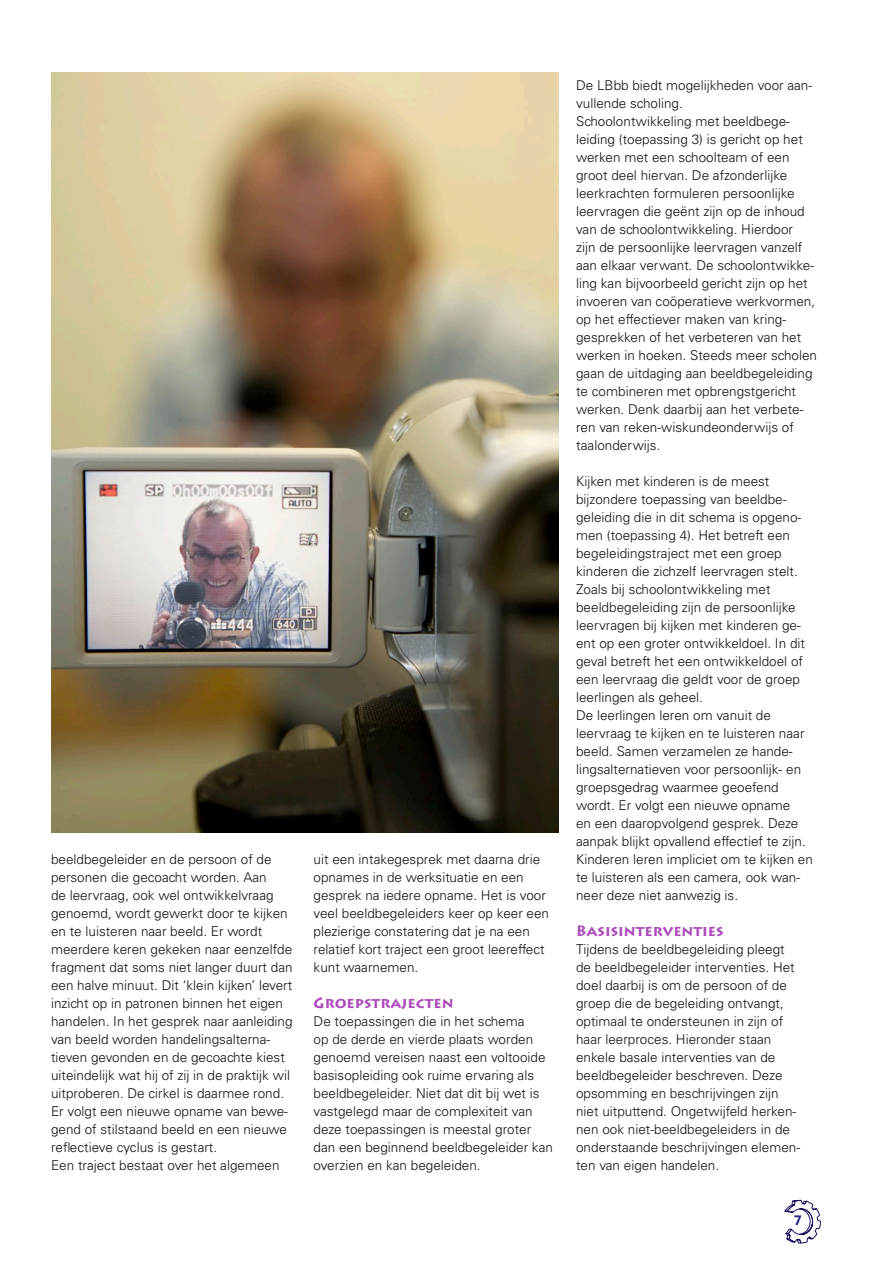
<style>
.page{position:relative;width:893px;height:1263px;background:#fff}
.page>*{position:absolute;margin:0;border:0;box-sizing:border-box;transform-origin:0 0}
.t1{font:700 15px "Lithos Pro";color:#ac4cbb}
.t2{font:300 13.5px/18px "Univers LT Std";color:#111}
.t3{font:700 13.5px "Lithos Pro";color:#282786}
</style>
<div class="page">
<svg style="left:785px;top:1200px;width:36px;height:43px"></svg>
<img style="left:51px;top:72px;width:507px;height:761px">
<p class="t2" style="left:51px;top:850px;width:243px">beeldbegeleider en de persoon of de personen die gecoacht worden. Aan<br>de leervraag, ook wel ontwikkelvraag genoemd, wordt gewerkt door te kijken en te luisteren naar beeld. Er wordt meerdere keren gekeken naar eenzelfde fragment dat soms niet langer duurt dan een halve minuut. Dit ‘klein kijken’ levert inzicht op in patronen binnen het eigen handelen. In het gesprek naar aanleiding van beeld worden handelingsalterna&shy;tieven gevonden en de gecoachte kiest uiteindelijk wat hij of zij in de praktijk wil uitproberen. De cirkel is daarmee rond.<br>Er volgt een nieuwe opname van bewe&shy;gend of stilstaand beeld en een nieuwe reflectieve cyclus is gestart.<br>Een traject bestaat over het algemeen</p>
<p class="t2" style="left:314px;top:850px;width:237px">uit een intakegesprek met daarna drie opnames in de werksituatie en een gesprek na iedere opname. Het is voor veel beeldbegeleiders keer op keer een plezierige constatering dat je na een relatief kort traject een groot leereffect kunt waarnemen.</p>
<p class="t1" style="left:314px;top:994px;width:141px">Groepstrajecten</p>
<p class="t2" style="left:314px;top:1012px;width:241px">De toepassingen die in het schema<br>op de derde en vierde plaats worden genoemd vereisen naast een voltooide basisopleiding ook ruime ervaring als beeldbegeleider. Niet dat dit bij wet is vastgelegd maar de complexiteit van deze toepassingen is meestal groter dan een beginnend beeldbegeleider kan overzien en kan begeleiden.</p>
<p class="t2" style="left:576px;top:76px;width:242px">De LBbb biedt mogelijkheden voor aan&shy;vullende scholing.<br>Schoolontwikkeling met beeldbege&shy;leiding (toepassing 3) is gericht op het werken met een schoolteam of een groot deel hiervan. De afzonderlijke leerkrachten formuleren persoonlijke leervragen die geënt zijn op de inhoud van de schoolontwikkeling. Hierdoor<br>zijn de persoonlijke leervragen vanzelf aan elkaar verwant. De schoolontwikke&shy;ling kan bijvoorbeeld gericht zijn op het invoeren van coöperatieve werkvormen, op het effectiever maken van kring&shy;gesprekken of het verbeteren van het werken in hoeken. Steeds meer scholen gaan de uitdaging aan beeldbegeleiding te combineren met opbrengstgericht werken. Denk daarbij aan het verbete&shy;ren van reken-wiskundeonderwijs of taalonderwijs.</p>
<p class="t2" style="left:576px;top:472px;width:238px">Kijken met kinderen is de meest bijzondere toepassing van beeldbe&shy;geleiding die in dit schema is opgeno&shy;men (toepassing 4). Het betreft een begeleidingstraject met een groep kinderen die zichzelf leervragen stelt.<br>Zoals bij schoolontwikkeling met beeldbegeleiding zijn de persoonlijke leervragen bij kijken met kinderen ge&shy;ënt op een groter ontwikkeldoel. In dit geval betreft het een ontwikkeldoel of een leervraag die geldt voor de groep leerlingen als geheel.<br>De leerlingen leren om vanuit de leervraag te kijken en te luisteren naar beeld. Samen verzamelen ze hande&shy;lingsalternatieven voor persoonlijk- en groepsgedrag waarmee geoefend wordt. Er volgt een nieuwe opname<br>en een daaropvolgend gesprek. Deze aanpak blijkt opvallend effectief te zijn.<br>Kinderen leren impliciet om te kijken en te luisteren als een camera, ook wan&shy;neer deze niet aanwezig is.</p>
<p class="t1" style="left:576px;top:922px;width:149px">Basisinterventies</p>
<p class="t2" style="left:576px;top:940px;width:225px">Tijdens de beeldbegeleiding pleegt de beeldbegeleider interventies. Het doel daarbij is om de persoon of de groep die de begeleiding ontvangt, optimaal te ondersteunen in zijn of haar leerproces. Hieronder staan enkele basale interventies van de beeldbegeleider beschreven. Deze opsomming en beschrijvingen zijn niet uitputtend. Ongetwijfeld herken&shy;nen ook niet-beeldbegeleiders in de onderstaande beschrijvingen elemen&shy;ten van eigen handelen.</p>
<p class="t3" style="left:793px;top:1213px;width:12px">7</p>
</div>
